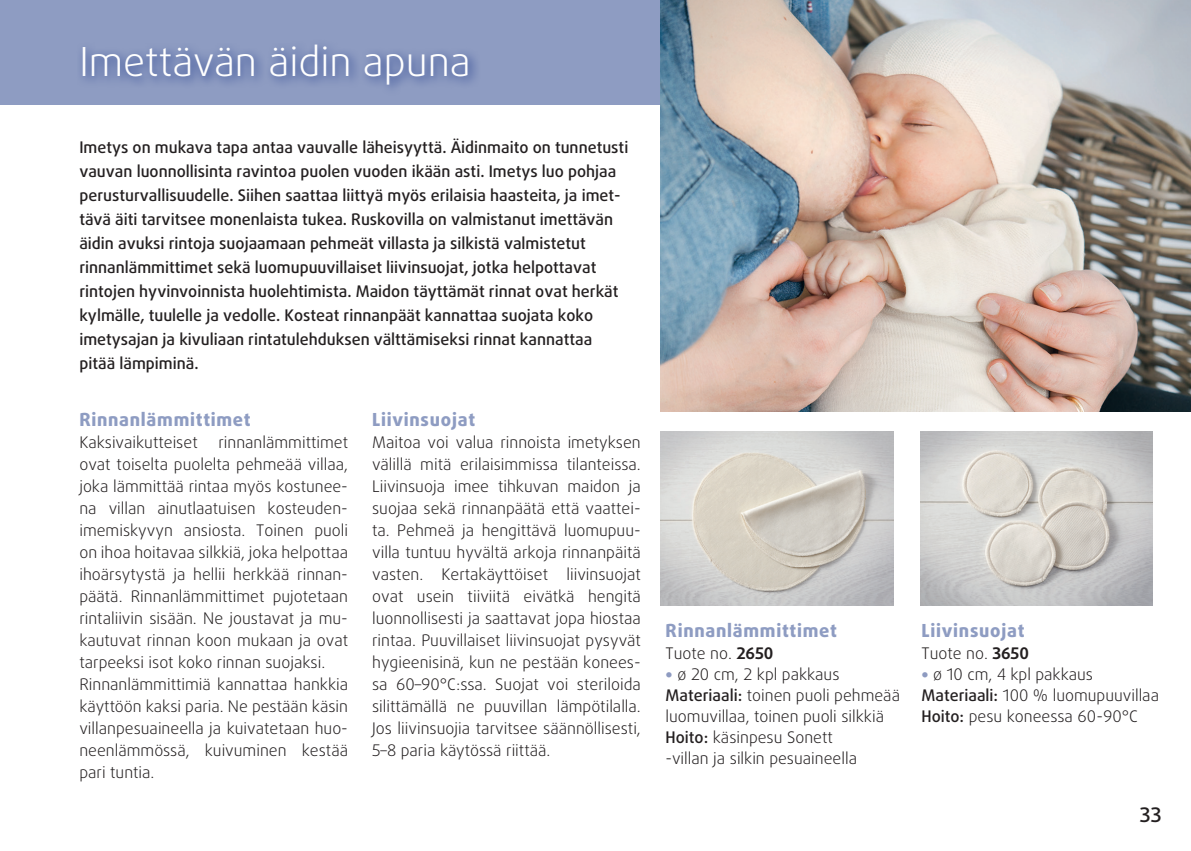
<style>
.page{position:relative;width:1191px;height:851px;background:#fff}
.page>*{position:absolute;margin:0;border:0;box-sizing:border-box;transform-origin:0 0}
.t1{font:300 40px "Daxline LF";color:#fff}
.t2{font:500 20px "Daxline LF";color:#231f20}
.t3{font:800 18px "Daxline LF";letter-spacing:.04em;color:#8e9cc2}
.t4{font:300 16px/22px "Daxline LF";color:#231f20;text-align:justify}
.t5{font:500 16px/24px "Daxline LF";color:#231f20}
.s1{font-weight:700}
.s2{font-weight:800;color:#8e9bc1}
.s3{font-weight:500}
</style>
<div class="page">
<div style="left:0;top:0;width:679px;height:105px;background:#8e9cc2"></div>
<img style="left:660px;top:0;width:531px;height:411px">
<svg style="left:81px;top:47px;width:396px;height:41px;fill:#7e8eba"></svg>
<img style="left:920px;top:431px;width:232px;height:174px">
<img style="left:660px;top:431px;width:233px;height:174px">
<p class="t1" style="left:79px;top:37px;width:393px">Imettävän äidin apuna</p>
<p class="t5" style="left:79px;top:135px;width:550px">Imetys on mukava tapa antaa vauvalle läheisyyttä. Äidinmaito on tunnetusti vauvan luonnollisinta ravintoa puolen vuoden ikään asti. Imetys luo pohjaa perusturvallisuudelle. Siihen saattaa liittyä myös erilaisia haasteita, ja imet&shy;tävä äiti tarvitsee monenlaista tukea. Ruskovilla on valmistanut imettävän äidin avuksi rintoja suojaamaan pehmeät villasta ja silkistä valmistetut rinnanlämmittimet sekä luomupuuvillaiset liivinsuojat, jotka helpottavat rintojen hyvinvoinnista huolehtimista. Maidon täyttämät rinnat ovat herkät kylmälle, tuulelle ja vedolle. Kosteat rinnanpäät kannattaa suojata koko imetysajan ja kivuliaan rintatulehduksen välttämiseksi rinnat kannattaa pitää lämpiminä.</p>
<p class="t3" style="left:79px;top:408px;width:173px">Rinnanlämmittimet</p>
<p class="t4" style="left:79px;top:430px;width:120px">Kaksivaikutteiset</p>
<p class="t4" style="left:79px;top:430px;width:270px;text-indent:139px">rinnanlämmittimet ovat toiselta puolelta pehmeää villaa, joka lämmittää rintaa myös kostunee&shy;na villan ainutlaatuisen kosteuden&shy;imemiskyvyn ansiosta. Toinen puoli on ihoa hoitavaa silkkiä, joka helpottaa ihoärsytystä ja hellii herkkää rinnan&shy;päätä. Rinnanlämmittimet pujotetaan rintaliivin sisään. Ne joustavat ja mu&shy;kautuvat rinnan koon mukaan ja ovat tarpeeksi isot koko rinnan suojaksi.</p>
<p class="t4" style="left:79px;top:672px;width:270px">Rinnanlämmittimiä kannattaa hankkia käyttöön kaksi paria. Ne pestään käsin villanpesuaineella ja kuivatetaan huo&shy;neenlämmössä, kuivuminen kestää pari tuntia.</p>
<p class="t3" style="left:372px;top:408px;width:104px">Liivinsuojat</p>
<p class="t4" style="left:372px;top:430px;width:270px">Maitoa voi valua rinnoista imetyksen välillä mitä erilaisimmissa tilanteissa.<br>Liivinsuoja imee tihkuvan maidon ja suojaa sekä rinnanpäätä että vaattei&shy;ta. Pehmeä ja hengittävä luomupuu&shy;villa tuntuu hyvältä arkoja rinnanpäitä vasten. Kertakäyttöiset liivinsuojat ovat usein tiiviitä eivätkä hengitä luonnollisesti ja saattavat jopa hiostaa rintaa. Puuvillaiset liivinsuojat pysyvät hygieenisinä, kun ne pestään konees&shy;sa 60–90°C:ssa. Suojat voi steriloida silittämällä ne puuvillan lämpötilalla.<br>Jos liivinsuojia tarvitsee säännöllisesti, 5–8 paria käytössä riittää.</p>
<p class="t3" style="left:665px;top:619px;width:173px">Rinnanlämmittimet</p>
<p class="t4" style="left:665px;top:642px;width:109px">Tuote no. <span class="s1">2650</span></p>
<p class="t4" style="left:665px;top:663px;width:175px"><span class="s2">•</span> ø 20 cm, 2 kpl pakkaus</p>
<p class="t4" style="left:665px;top:684px;width:236px"><span class="s3">Materiaali:</span> toinen puoli pehmeää</p>
<p class="t4" style="left:665px;top:705px;width:220px">luomuvillaa, toinen puoli silkkiä</p>
<p class="t4" style="left:665px;top:726px;width:169px"><span class="s3">Hoito:</span> käsinpesu Sonett</p>
<p class="t4" style="left:665px;top:747px;width:193px">-villan ja silkin pesuaineella</p>
<p class="t3" style="left:921px;top:619px;width:104px">Liivinsuojat</p>
<p class="t4" style="left:921px;top:642px;width:109px">Tuote no. <span class="s1">3650</span></p>
<p class="t4" style="left:921px;top:663px;width:173px"><span class="s2">•</span> ø 10 cm, 4 kpl pakkaus</p>
<p class="t4" style="left:921px;top:684px;width:239px"><span class="s3">Materiaali:</span> 100 % luomupuuvillaa</p>
<p class="t4" style="left:921px;top:705px;width:218px"><span class="s3">Hoito:</span> pesu koneessa 60-90°C</p>
<p class="t2" style="left:1140px;top:802px;width:23px">33</p>
</div>
